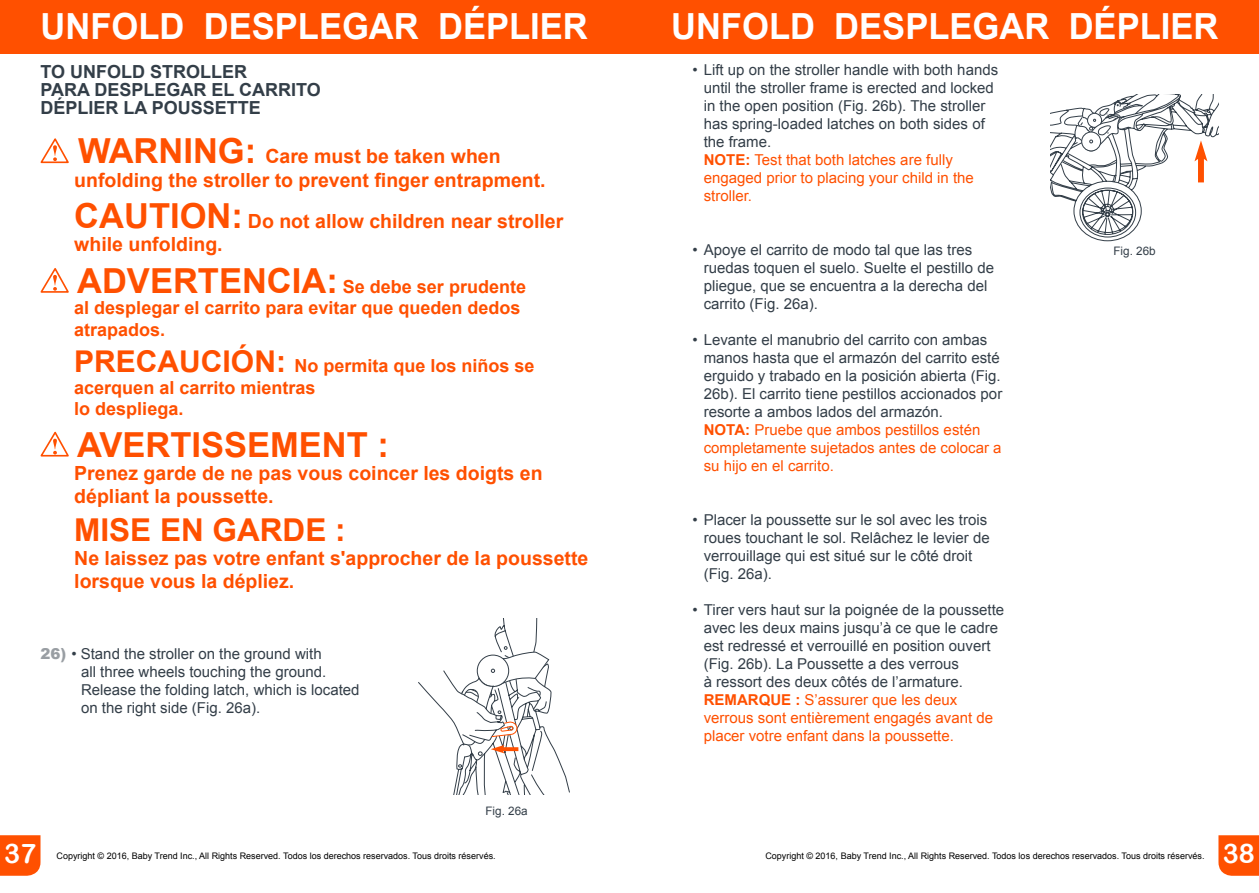
<style>
.page{position:relative;width:1259px;height:893px;background:#fff}
.page>*{position:absolute;margin:0;border:0;box-sizing:border-box;transform-origin:0 0}
.t1{font:700 36px "Arial";color:#fff;scale:.96 1}
.t2{font:700 34.5px "Arial";color:#ff5000}
.t3{font:700 31.5px "Arial";color:#ff5000}
.t4{font:27px "Arial Rounded MT Bold";color:#fff}
.t5{font:700 19.5px/23.4px "Arial";color:#ff5000}
.t6{font:700 18px/21.6px "Arial";color:#ff5000}
.t7{font:700 18px/18px "Arial";color:#333e48}
.t8{font:15px/18px "Arial";color:#333e48}
.t9{font:15px/18px "Arial";color:#ff5000}
.t10{font:700 15px "Arial";color:#ff5000}
.t11{font:11.7px "Arial";color:#333e48}
.t12{font:9px "Arial";color:#000}
.s1{font-size:34.5px}
.s2{font-size:30px}
.s3{font-weight:900;color:#999ea3}
.s4{font-weight:700}
.s5{font-weight:700;color:#ff5000}
.s6{color:#ff5000}
</style>
<div class="page">
<div style="left:629px;top:0;width:630px;height:54px;background:#ff5000"></div>
<div style="left:0;top:0;width:629px;height:54px;background:#ff5000"></div>
<div style="left:0;top:835px;width:40px;height:41px;background:#ff5000"></div>
<svg style="left:1218px;top:835px;width:41px;height:41px;background:#ff570b"></svg>
<svg style="left:40px;top:138px;width:29px;height:26px"></svg>
<svg style="left:40px;top:268px;width:29px;height:25px"></svg>
<svg style="left:40px;top:431px;width:29px;height:26px"></svg>
<svg style="left:1050px;top:95px;width:168px;height:147px"></svg>
<svg style="left:418px;top:619px;width:152px;height:175px"></svg>
<h1 class="t1" style="left:40px;top:3px;width:572px">UNFOLD DESPLEGAR DÉPLIER</h1>
<h1 class="t1" style="left:671px;top:3px;width:572px">UNFOLD DESPLEGAR DÉPLIER</h1>
<p class="t7" style="left:40px;top:63px;width:282px">TO UNFOLD STROLLER<br>PARA DESPLEGAR EL CARRITO<br>DÉPLIER LA POUSSETTE</p>
<h3 class="t5" style="left:74px;top:145px;width:473px"><span class="s1">WARNING:</span> Care must be taken when unfolding the stroller to prevent finger entrapment.</h3>
<h3 class="t5" style="left:74px;top:210px;width:490px"><span class="s1">CAUTION:</span> Do not allow children near stroller while unfolding.</h3>
<p class="t6" style="left:74px;top:276px;width:453px"><span class="s1">ADVERTENCIA:</span> Se debe ser prudente al desplegar el carrito para evitar que queden dedos atrapados.</p>
<p class="t6" style="left:74px;top:355px;width:462px"><span class="s2">PRECAUCIÓN:</span> No permita que los niños se acerquen al carrito mientras<br>lo despliega.</p>
<h2 class="t2" style="left:77px;top:422px;width:313px">AVERTISSEMENT :</h2>
<h3 class="t5" style="left:74px;top:462px;width:470px">Prenez garde de ne pas vous coincer les doigts en dépliant la poussette.</h3>
<h3 class="t3" style="left:74px;top:509px;width:273px">MISE EN GARDE :</h3>
<h3 class="t5" style="left:74px;top:547px;width:515px">Ne laissez pas votre enfant s'approcher de la poussette lorsque vous la dépliez.</h3>
<p class="t8" style="left:81px;top:645px;width:280px;text-indent:-40px"><span class="s3">26)</span> • Stand the stroller on the ground with<br>all three wheels touching the ground.<br>Release the folding latch, which is located on the right side (Fig. 26a).</p>
<p class="t11" style="left:485px;top:803px;width:44px">Fig. 26a</p>
<p class="t8" style="left:704px;top:61px;width:296px;text-indent:-11px">• Lift up on the stroller handle with both hands until the stroller frame is erected and locked in the open position (Fig. 26b). The stroller has spring-loaded latches on both sides of the frame.</p>
<p class="t10" style="left:704px;top:150px;width:22px">Note</p>
<p class="t9" style="left:704px;top:151px;width:272px;text-indent:42px"><span class="s4">:</span> Test that both latches are fully engaged prior to placing your child in the stroller.</p>
<p class="t8" style="left:704px;top:241px;width:292px;text-indent:-11px">• Apoye el carrito de modo tal que las tres ruedas toquen el suelo. Suelte el pestillo de pliegue, que se encuentra a la derecha del carrito (Fig. 26a).</p>
<p class="t8" style="left:704px;top:331px;width:300px;text-indent:-11px">• Levante el manubrio del carrito con ambas manos hasta que el armazón del carrito esté erguido y trabado en la posición abierta (Fig.<br>26b). El carrito tiene pestillos accionados por resorte a ambos lados del armazón.</p>
<p class="t10" style="left:704px;top:420px;width:22px">Nota</p>
<p class="t9" style="left:704px;top:421px;width:299px;text-indent:41px"><span class="s4">:</span> Pruebe que ambos pestillos estén completamente sujetados antes de colocar a su hijo en el carrito.</p>
<p class="t8" style="left:704px;top:511px;width:287px;text-indent:-11px">• Placer la poussette sur le sol avec les trois roues touchant le sol. Relâchez le levier de verrouillage qui est situé sur le côté droit (Fig. 26a).</p>
<p class="t8" style="left:704px;top:601px;width:302px;text-indent:-11px">• Tirer vers haut sur la poignée de la poussette avec les deux mains jusqu’à ce que le cadre est redressé et verrouillé en position ouvert (Fig. 26b). La Poussette a des verrous<br>à ressort des deux côtés de l’armature.<br><span class="s5">REMARQUE :</span> <span class="s6">S’assurer que les deux verrous sont entièrement engagés avant de placer votre enfant dans la poussette.</span></p>
<p class="t11" style="left:1113px;top:243px;width:44px">Fig. 26b</p>
<h3 class="t4" style="left:4px;top:838px;width:34px">37</h3>
<h3 class="t4" style="left:1222px;top:838px;width:34px">38</h3>
<p class="t12" style="left:57px;top:850px;width:441px">Copyright © 2016, Baby Trend Inc., All Rights Reserved. Todos los derechos reservados. Tous droits réservés.</p>
<p class="t12" style="left:765px;top:850px;width:441px">Copyright © 2016, Baby Trend Inc., All Rights Reserved. Todos los derechos reservados. Tous droits réservés.</p>
</div>
